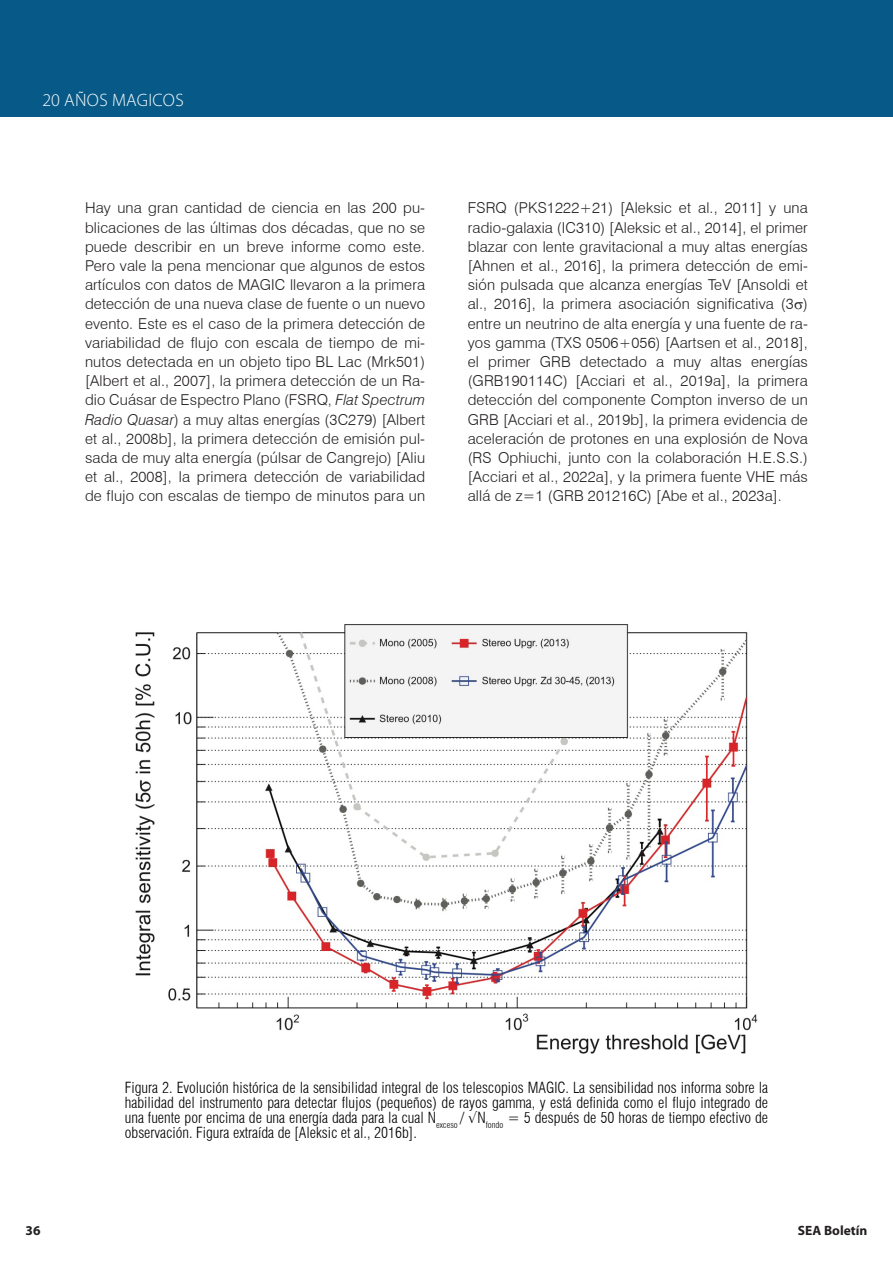
<style>
.page{position:relative;width:893px;height:1263px;background:#fff}
.page>*{position:absolute;margin:0;border:0;box-sizing:border-box;transform-origin:0 0}
.t1{font:300 18px "Myriad Pro";letter-spacing:.02em;color:#fff}
.Body_1{font:300 15px/19.2px "Swiss 721 BT";letter-spacing:.01em;color:#231f20;text-align:justify}
.t2{font:300 condensed 15px/15px "Swiss 721 BT";color:#000;text-align:justify}
.t3{font:700 13.5px "Myriad Pro";color:#231f20}
.s1{font-style:italic}
</style>
<div class="page">
<div style="left:0;top:0;width:893px;height:117px;background:#075a88"></div>
<img style="left:135px;top:624px;width:623px;height:430px">
<p class="t1" style="left:43px;top:89px;width:143px">20 AÑOS MAGICOS</p>
<p class="Body_1" style="left:85px;top:198px;width:342px">Hay una gran cantidad de ciencia en las 200 pu&shy;blicaciones de las últimas dos décadas, que no se puede describir en un breve informe como este.<br>Pero vale la pena mencionar que algunos de estos artículos con datos de MAGIC llevaron a la primera detección de una nueva clase de fuente o un nuevo evento. Este es el caso de la primera detección de variabilidad de flujo con escala de tiempo de mi&shy;nutos detectada en un objeto tipo BL Lac (Mrk501) [Albert et al., 2007], la primera detección de un Ra&shy;dio Cuásar de Espectro Plano (FSRQ, <span class="s1">Flat Spectrum Radio Quasar</span>) a muy altas energías (3C279) [Albert et al., 2008b], la primera detección de emisión pul&shy;sada de muy alta energía (púlsar de Cangrejo) [Aliu et al., 2008], la primera detección de variabilidad de flujo con escalas de tiempo de minutos para un</p>
<p class="Body_1" style="left:468px;top:198px;width:342px">FSRQ (PKS1222+21) [Aleksic et al., 2011] y una radio-galaxia (IC310) [Aleksic et al., 2014], el primer blazar con lente gravitacional a muy altas energías [Ahnen et al., 2016], la primera detección de emi&shy;sión pulsada que alcanza energías TeV [Ansoldi et al., 2016], la primera asociación significativa (3▲) entre un neutrino de alta energía y una fuente de ra&shy;yos gamma (TXS 0506+056) [Aartsen et al., 2018], el primer GRB detectado a muy altas energías (GRB190114C) [Acciari et al., 2019a], la primera detección del componente Compton inverso de un GRB [Acciari et al., 2019b], la primera evidencia de aceleración de protones en una explosión de Nova (RS Ophiuchi, junto con la colaboración H.E.S.S.) [Acciari et al., 2022a], y la primera fuente VHE más allá de z=1 (GRB 201216C) [Abe et al., 2023a].</p>
<p class="t2" style="left:125px;top:1079px;width:645px">Figura 2. Evolución histórica de la sensibilidad integral de los telescopios MAGIC. La sensibilidad nos informa sobre la habilidad del instrumento para detectar flujos (pequeños) de rayos gamma, y está definida como el flujo integrado de una fuente por encima de una energía dada para la cual N<sub>exceso</sub> / √N<sub>fondo</sub> = 5 después de 50 horas de tiempo efectivo de observación. Figura extraída de [Aleksic et al., 2016b].</p>
<p class="t3" style="left:26px;top:1221px;width:16px">36</p>
<p class="t3" style="left:798px;top:1221px;width:71px">SEA Boletín</p>
</div>
